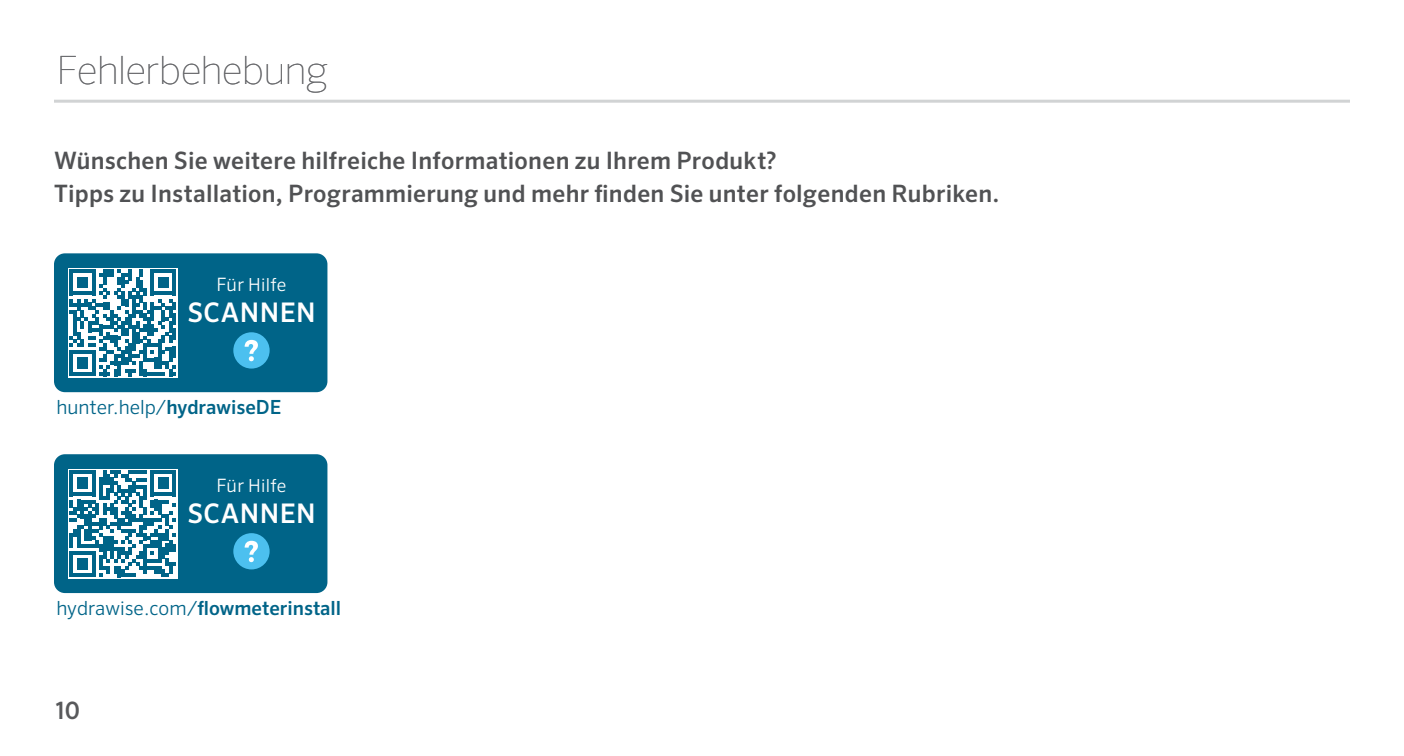
<style>
.page{position:relative;width:1404px;height:756px;background:#fff}
.page>*{position:absolute;margin:0;border:0;box-sizing:border-box;transform-origin:0 0}
.t1{font:100 39px "Sero Pro";letter-spacing:-.01em;color:#696a6d}
.t2{font:500 27px "Sero Pro";letter-spacing:.015em;color:#fff}
.t3{font:500 24px/33px "Sero Pro";letter-spacing:.01em;color:#515254}
.t4{font:500 24px "Sero Pro";color:#58595b}
.t5{font:500 19.5px "Sero Pro";color:#006488}
.t6{font:300 19.5px "Sero Pro";color:#006488}
.t7{font:300 18px "Sero Pro";letter-spacing:.02em;color:#fff}
.s1{font-size:18.3px}
.s2{font-weight:500}
.s3{font-weight:300}
</style>
<div class="page">
<hr style="left:54px;top:100px;width:1296px;height:3px;background:#d1d3d4">
<div style="left:54px;top:253px;width:273px;height:139px;background:#006488;border-radius:11px"></div>
<div style="left:233px;top:332px;width:37px;height:37px;background:#4cc0ef;border-radius:50%"></div>
<svg style="left:245px;top:340px;width:13px;height:21px"></svg>
<div style="left:68px;top:268px;width:110px;height:109px;background:linear-gradient(to bottom,#fff,#fff)"></div>
<svg style="left:70px;top:270px;width:106px;height:106px"></svg>
<div style="left:54px;top:454px;width:273px;height:139px;background:#006488;border-radius:11px"></div>
<div style="left:233px;top:533px;width:37px;height:36px;background:#4cc0ef;border-radius:50%"></div>
<svg style="left:245px;top:541px;width:13px;height:21px"></svg>
<div style="left:68px;top:469px;width:110px;height:109px;background:linear-gradient(to bottom,#fff,#fff)"></div>
<svg style="left:70px;top:470px;width:106px;height:107px"></svg>
<h1 class="t1" style="left:57px;top:48px;width:273px">Fehlerbehebung</h1>
<p class="t3" style="left:54px;top:144px;width:947px">Wünschen Sie weitere hilfreiche Informationen zu Ihrem Produkt?<br>Tipps zu Installation, Programmierung und mehr finden Sie unter folgenden Rubriken.</p>
<p class="t7" style="left:216px;top:274px;width:72px"><span class="s1">Für</span> Hilfe</p>
<p class="t2" style="left:187px;top:296px;width:130px">SCANNEN</p>
<p class="t6" style="left:56px;top:396px;width:226px">hunter.help/<span class="s2">hydrawiseDE</span></p>
<p class="t7" style="left:216px;top:475px;width:72px"><span class="s1">Für</span> Hilfe</p>
<p class="t2" style="left:187px;top:497px;width:130px">SCANNEN</p>
<p class="t5" style="left:56px;top:596px;width:286px"><span class="s3">hydrawise.com/</span>flowmeterinstall</p>
<p class="t4" style="left:56px;top:696px;width:26px">10</p>
</div>
